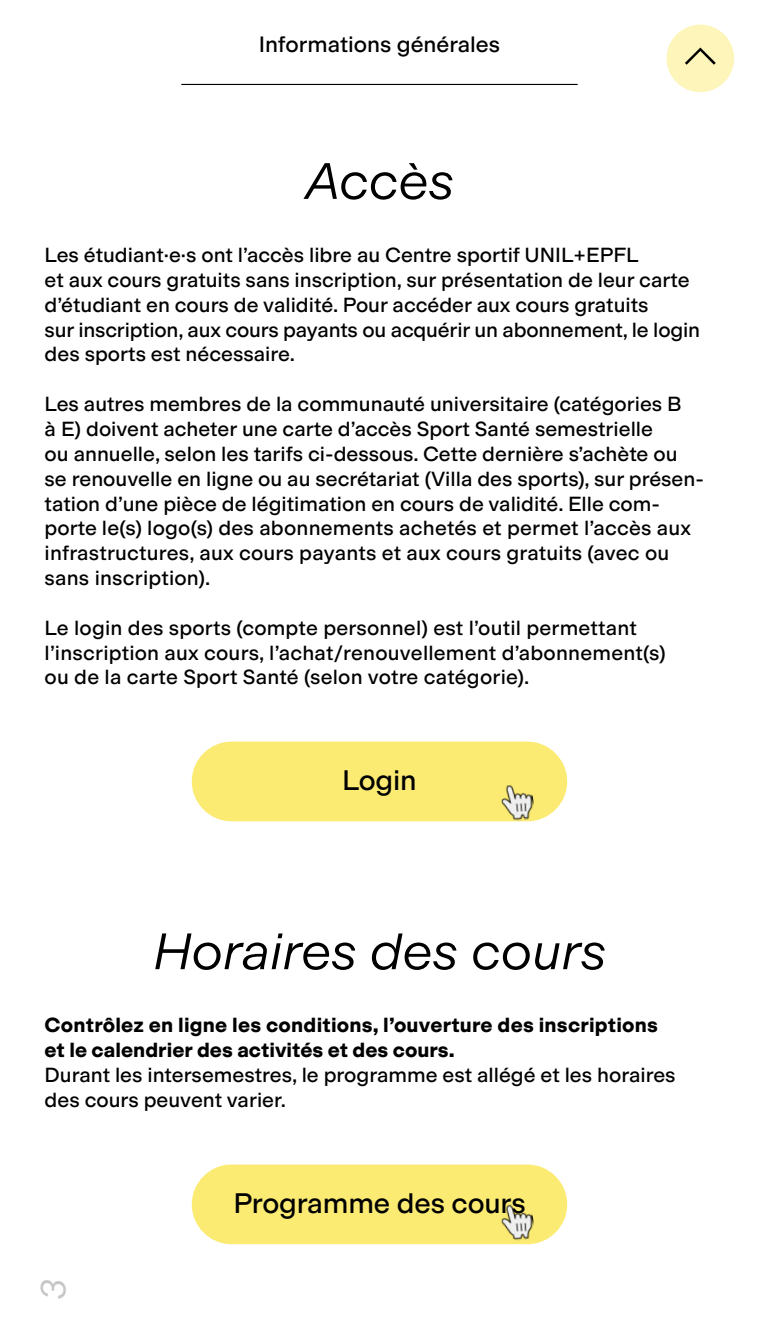
<style>
.page{position:relative;width:759px;height:1340px;background:#fff}
.page>*{position:absolute;margin:0;border:0;box-sizing:border-box;transform-origin:0 0}
.t1{font:italic 300 51.75px "Modern Gothic";color:#000}
.t2{font:italic 300 36px "Modern Gothic";color:#c5c6c6}
.t3{font:28.57px "Modern Gothic";letter-spacing:-.005em;color:#000}
.t4{font:22.5px "Modern Gothic";color:#000}
.t5{font:20.7px/24.8px "Modern Gothic";color:#000}
.t6{font:700 20.7px/24.8px "Modern Gothic";letter-spacing:.01em;color:#000}
</style>
<div class="page">
<hr style="left:181px;top:84px;width:397px;height:1px;background:#000">
<div style="left:192px;top:741px;width:375px;height:80px;background:#fceb73;border-radius:40px"></div>
<img style="left:499px;top:785px;width:37px;height:37px">
<div style="left:192px;top:1164px;width:375px;height:80px;background:#fceb73;border-radius:40px"></div>
<img style="left:501px;top:1204px;width:33px;height:37px">
<div style="left:666px;top:25px;width:68px;height:67px;background:#fdf5b9;border-radius:50%"></div>
<svg style="left:685px;top:48px;width:31px;height:17px"></svg>
<p class="t4" style="left:259px;top:30px;width:243px">Informations générales</p>
<h1 class="t1" style="left:305px;top:150px;width:150px">Accès</h1>
<p class="t5" style="left:45px;top:243px;width:657px">Les étudiant·e·s ont l’accès libre au Centre sportif UNIL+EPFL<br>et aux cours gratuits sans inscription, sur présentation de leur carte d’étudiant en cours de validité. Pour accéder aux cours gratuits<br>sur inscription, aux cours payants ou acquérir un abonnement, le login des sports est nécessaire.</p>
<p class="t5" style="left:45px;top:392px;width:661px">Les autres membres de la communauté universitaire (catégories B<br>à E) doivent acheter une carte d’accès Sport Santé semestrielle<br>ou annuelle, selon les tarifs ci-dessous. Cette dernière s’achète ou se renouvelle en ligne ou au secrétariat (Villa des sports), sur présen&shy;tation d’une pièce de légitimation en cours de validité. Elle com&shy;porte le(s) logo(s) des abonnements achetés et permet l’accès aux infrastructures, aux cours payants et aux cours gratuits (avec ou sans inscription).</p>
<p class="t5" style="left:45px;top:615px;width:622px">Le login des sports (compte personnel) est l’outil permettant l’inscription aux cours, l’achat/renouvellement d’abonnement(s) ou de la carte Sport Santé (selon votre catégorie).</p>
<h3 class="t3" style="left:342px;top:763px;width:76px">Login</h3>
<h1 class="t1" style="left:153px;top:920px;width:455px">Horaires des cours</h1>
<p class="t6" style="left:45px;top:1013px;width:615px">Contrôlez en ligne les conditions, l’ouverture des inscriptions et le calendrier des activités et des cours.</p>
<p class="t5" style="left:45px;top:1062px;width:632px">Durant les intersemestres, le programme est allégé et les horaires des cours peuvent varier.</p>
<h2 class="t2" style="left:32px;top:1299px;width:23px;rotate:-90deg">3</h2>
<h3 class="t3" style="left:233px;top:1186px;width:294px">Programme des cours</h3>
</div>
